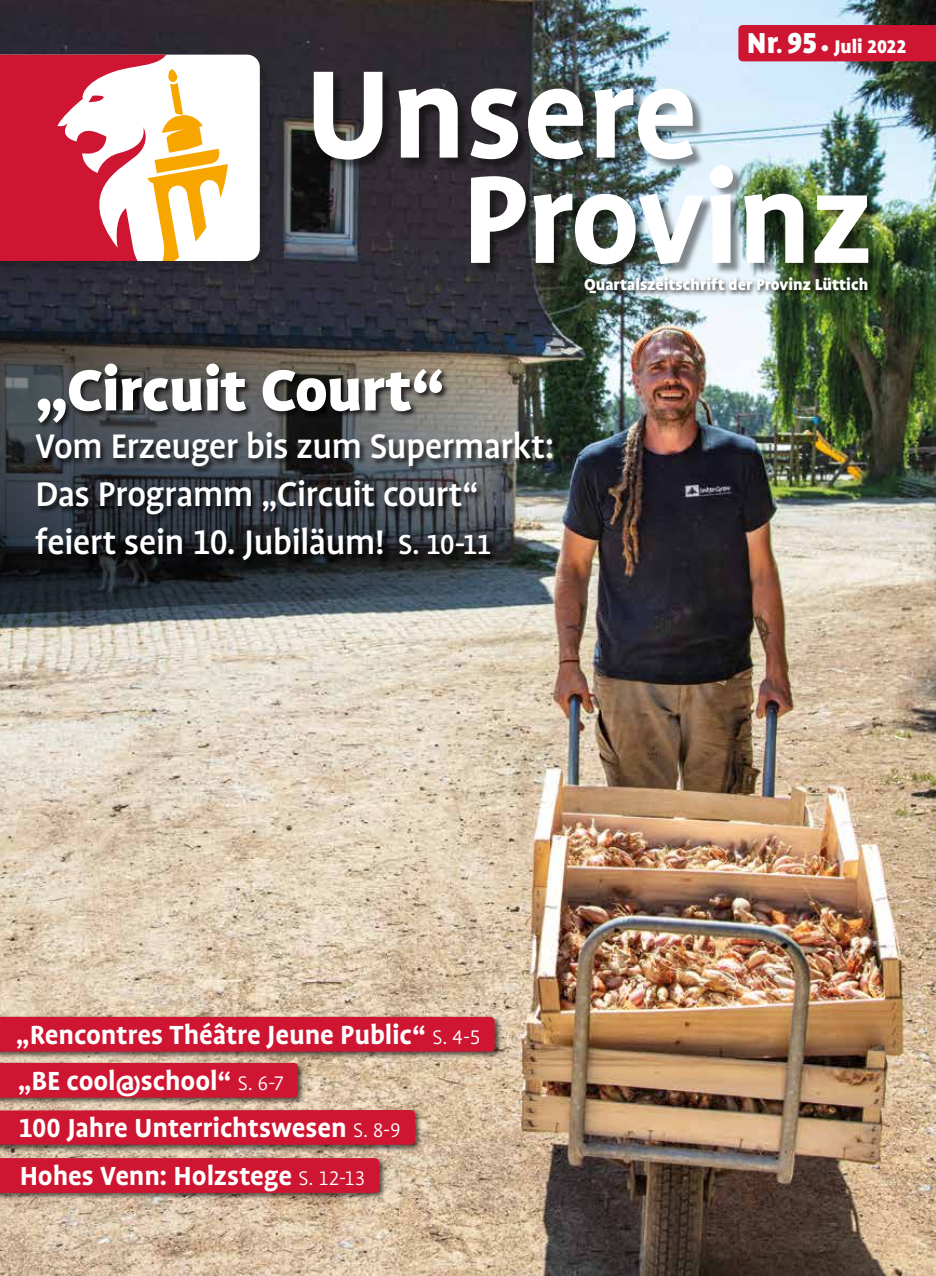
<style>
.page{position:relative;width:936px;height:1276px;background:#fff}
.page>*{position:absolute;margin:0;border:0;box-sizing:border-box;transform-origin:0 0}
.t1{font:900 66px "Profile OT";letter-spacing:-.01em;color:#fff}
.t2{font:500 39px/48px "Profile OT";letter-spacing:-.02em;color:#fff}
.t3{font:700 30px/46px "Profile OT";letter-spacing:-.005em;color:#fff}
.t4{font:900 21px "Profile OT";letter-spacing:-.01em;color:#fff}
.t5{font:900 18px "Profile OT";color:#fff}
.s1{font-size:33px}
.s2{font-size:24px}
.s3{font-size:16.5px}
.s4{font-size:31.5px}
.s5{font-weight:300;font-size:22.5px}
</style>
<div class="page">
<img style="left:0;top:0;width:935px;height:1276px">
<div style="left:0;top:1156px;width:387px;height:44px;background:#000;opacity:.6"></div>
<div style="left:0;top:1158px;width:379px;height:35px;background:#ce1531"></div>
<div style="left:0;top:1108px;width:423px;height:44px;background:#000;opacity:.6"></div>
<div style="left:0;top:1110px;width:415px;height:34px;background:#ce1531"></div>
<div style="left:0;top:1015px;width:502px;height:44px;background:#000;opacity:.6"></div>
<div style="left:0;top:1017px;width:494px;height:34px;background:#ce1531"></div>
<div style="left:0;top:1061px;width:305px;height:44px;background:#000;opacity:.6"></div>
<div style="left:0;top:1063px;width:298px;height:34px;background:#ce1531"></div>
<svg style="left:0;top:330px;width:527px;height:285px;background:#373d42"></svg>
<div style="left:35px;top:362px;width:524px;height:205px;background:#000;opacity:.75"></div>
<div style="left:0;top:52px;width:274px;height:223px;background:#292831"></div>
<div style="left:228px;top:55px;width:32px;height:206px;background:#fff"></div>
<svg style="left:0;top:55px;width:228px;height:206px;background:#e78984"></svg>
<div style="left:738px;top:25px;width:197px;height:36px;background:#ce1531"></div>
<div style="left:582px;top:275px;width:291px;height:25px;background:#000;opacity:.75"></div>
<div style="left:472px;top:166px;width:407px;height:110px;background:#000;opacity:.45"></div>
<img style="left:314px;top:72px;width:554px;height:192px">
<p class="t4" style="left:746px;top:35px;width:161px"><span class="s1">Nr</span><span class="s2">.</span> <span class="s1">95</span> <span class="s3">•</span> Juli 2022</p>
<h1 class="t1" style="left:35px;top:353px;width:411px">„Circuit Court“</h1>
<h2 class="t2" style="left:35px;top:423px;width:521px">Vom Erzeuger bis zum Supermarkt:<br>Das Programm „Circuit court“ feiert sein 10. Jubiläum! <span class="s4">S. 10-11</span></h2>
<p class="t5" style="left:584px;top:275px;width:286px">Quartalszeitschrift der Provinz Lüttich</p>
<p class="t3" style="left:16px;top:1012px;width:466px">„Rencontres Théâtre Jeune Public“ <span class="s5">S. 4-5 </span>„BE cool@school“ <span class="s5">S. 6-7</span></p>
<p class="t3" style="left:18px;top:1105px;width:384px">100 Jahre Unterrichtswesen <span class="s5">S. 8-9</span></p>
<p class="t3" style="left:20px;top:1153px;width:347px">Hohes Venn: Holzstege <span class="s5">S. 12-13</span></p>
</div>
